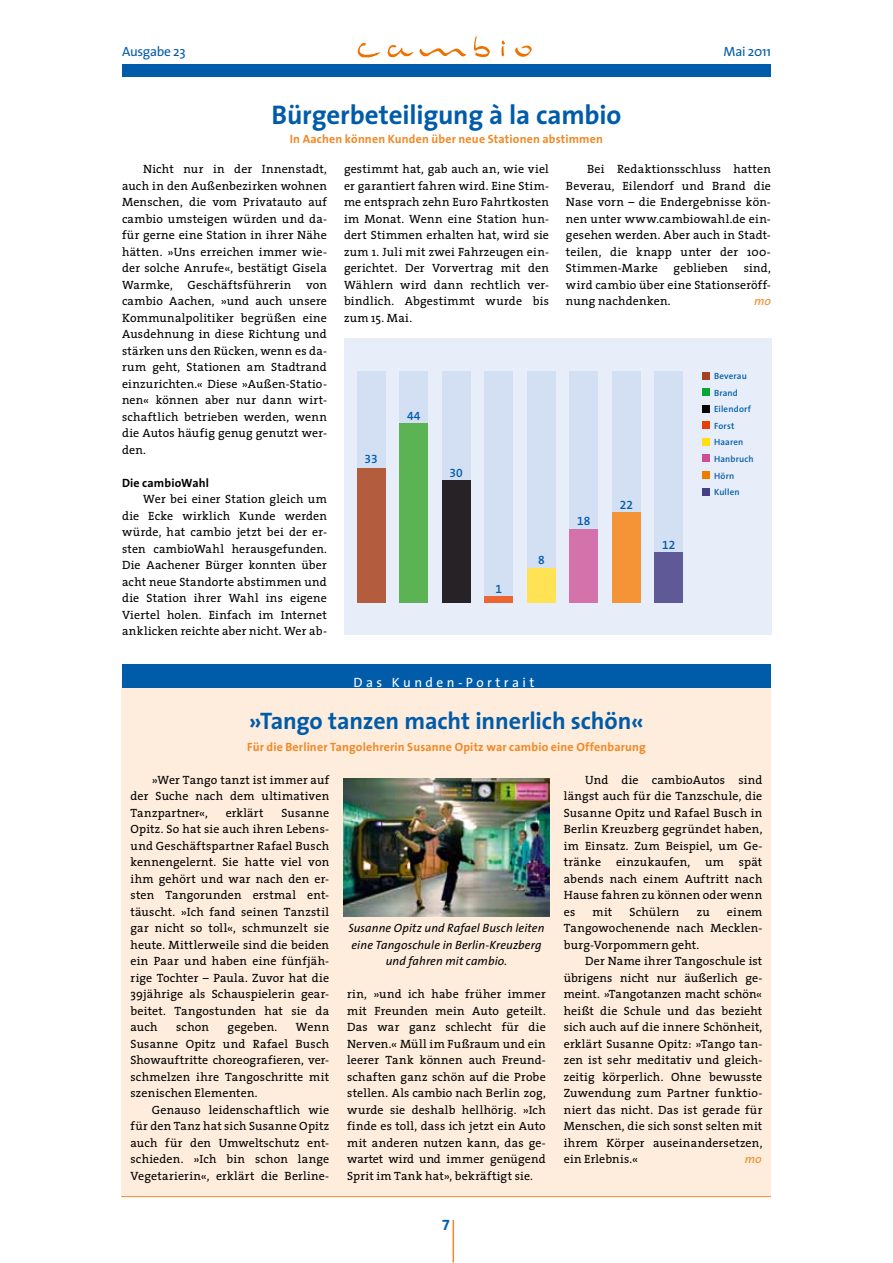
<style>
.page{position:relative;width:893px;height:1263px;background:#fff}
.page>*{position:absolute;margin:0;border:0;box-sizing:border-box;transform-origin:0 0}
.t1{font:700 27px "The Sans";letter-spacing:-.005em;color:#005ca9}
.t2{font:700 24px "The Sans";letter-spacing:-.005em;color:#005ca9}
.t3{font:15px "The Sans Bold Expert";color:#005ca9}
.t4{font:13.5px "The Sans";letter-spacing:.255em;color:#fff}
.t5{font:13.5px "The Sans";letter-spacing:-.02em;color:#005ca9}
.t6{font:12px/16.5px "The Serif";letter-spacing:.015em;color:#000;text-align:justify}
.t7{font:700 12px "The Sans";letter-spacing:.015em;color:#f18824}
.t8{font:italic 12px/16.5px "The Sans";letter-spacing:.01em;color:#000;text-align:center}
.t9{font:12px "The Sans Semi Bold Expert";letter-spacing:.005em;color:#005ca9}
.t10{font:700 12px "The Sans";letter-spacing:.01em;color:#000}
.t11{font:italic 12px "The Sans";color:#f18824}
.t12{font:600 9px/16.5px "The Sans";letter-spacing:.02em;color:#005ca9}
</style>
<div class="page">
<hr style="left:453px;top:1220px;width:1px;height:42px;background:#f18824">
<div style="left:122px;top:64px;width:649px;height:13px;background:#005ca9"></div>
<svg style="left:474px;top:36px;width:16px;height:21px"></svg>
<svg style="left:357px;top:43px;width:23px;height:15px"></svg>
<svg style="left:515px;top:45px;width:17px;height:12px"></svg>
<svg style="left:501px;top:40px;width:4px;height:17px"></svg>
<svg style="left:388px;top:45px;width:78px;height:12px"></svg>
<div style="left:121px;top:680px;width:650px;height:516px;background:#feecdc"></div>
<div style="left:122px;top:664px;width:649px;height:23px;background:#005ca9"></div>
<div style="left:344px;top:339px;width:427px;height:296px;background:#e7edf9"></div>
<div style="left:357px;top:372px;width:28px;height:231px;background:#d3dff3"></div>
<div style="left:400px;top:372px;width:28px;height:231px;background:#d3dff3"></div>
<div style="left:442px;top:372px;width:28px;height:231px;background:#d3dff3"></div>
<div style="left:485px;top:372px;width:28px;height:231px;background:#d3dff3"></div>
<div style="left:527px;top:372px;width:28px;height:231px;background:#d3dff3"></div>
<div style="left:570px;top:372px;width:28px;height:231px;background:#d3dff3"></div>
<div style="left:612px;top:372px;width:28px;height:231px;background:#d3dff3"></div>
<div style="left:655px;top:372px;width:28px;height:231px;background:#d3dff3"></div>
<div style="left:702px;top:372px;width:7px;height:7px;background:#a44122"></div>
<div style="left:702px;top:389px;width:7px;height:7px;background:#0aa537"></div>
<div style="left:702px;top:405px;width:7px;height:7px;background:#080406"></div>
<div style="left:702px;top:422px;width:7px;height:7px;background:#e73f0c"></div>
<div style="left:702px;top:438px;width:7px;height:7px;background:#ffde10"></div>
<div style="left:702px;top:455px;width:7px;height:7px;background:#cc4e97"></div>
<div style="left:702px;top:471px;width:7px;height:7px;background:#ef7c00"></div>
<div style="left:702px;top:488px;width:7px;height:7px;background:#453f86"></div>
<div style="left:357px;top:468px;width:28px;height:135px;background:#b35d3e"></div>
<div style="left:400px;top:423px;width:28px;height:180px;background:#5cb354"></div>
<div style="left:442px;top:480px;width:28px;height:123px;background:#272226"></div>
<div style="left:485px;top:596px;width:28px;height:7px;background:#ec6532"></div>
<div style="left:527px;top:568px;width:28px;height:35px;background:#ffe354"></div>
<div style="left:570px;top:529px;width:28px;height:74px;background:#d472ab"></div>
<div style="left:612px;top:512px;width:28px;height:91px;background:#f49437"></div>
<div style="left:655px;top:552px;width:28px;height:51px;background:#605998"></div>
<img style="left:344px;top:778px;width:205px;height:139px">
<hr style="left:121px;top:1196px;width:650px;height:1px;background:#f18824">
<p class="t5" style="left:122px;top:41px;width:65px">Ausgabe 23</p>
<p class="t5" style="left:724px;top:41px;width:49px">Mai 2011</p>
<h1 class="t1" style="left:271px;top:92px;width:351px">Bürgerbeteiligung à la cambio</h1>
<p class="t7" style="left:290px;top:129px;width:315px">In Aachen können Kunden über neue Stationen abstimmen</p>
<p class="t6" style="left:122px;top:161px;width:206px;text-indent:21px">Nicht nur in der Innenstadt, auch in den Außenbezirken wohnen Menschen, die vom Privatauto auf cambio umsteigen würden und da&shy;für gerne eine Station in ihrer Nähe hätten. »Uns erreichen immer wie&shy;der solche Anrufe«, bestätigt Gisela Warmke, Geschäftsführerin von cambio Aachen, »und auch unsere Kommunalpolitiker begrüßen eine Ausdehnung in diese Richtung und stärken uns den Rücken, wenn es da&shy;rum geht, Stationen am Stadtrand einzurichten.« Diese »Außen-Statio&shy;nen« können aber nur dann wirt&shy;schaftlich betrieben werden, wenn die Autos häufig genug genutzt wer&shy;den.</p>
<p class="t10" style="left:122px;top:473px;width:88px">Die cambioWahl</p>
<p class="t6" style="left:122px;top:491px;width:206px;text-indent:21px">Wer bei einer Station gleich um die Ecke wirklich Kunde werden würde, hat cambio jetzt bei der er&shy;sten cambioWahl herausgefunden.<br>Die Aachener Bürger konnten über acht neue Standorte abstimmen und die Station ihrer Wahl ins eigene Viertel holen. Einfach im Internet anklicken reichte aber nicht. Wer ab-</p>
<p class="t6" style="left:344px;top:161px;width:206px">gestimmt hat, gab auch an, wie viel er garantiert fahren wird. Eine Stim&shy;me entsprach zehn Euro Fahrtkosten im Monat. Wenn eine Station hun&shy;dert Stimmen erhalten hat, wird sie zum 1. Juli mit zwei Fahrzeugen ein&shy;gerichtet. Der Vorvertrag mit den Wählern wird dann rechtlich ver&shy;bindlich. Abgestimmt wurde bis zum 15. Mai.</p>
<p class="t6" style="left:566px;top:161px;width:206px;text-indent:21px">Bei Redaktionsschluss hatten Beverau, Eilendorf und Brand die Nase vorn – die Endergebnisse kön&shy;nen unter www.cambiowahl.de ein&shy;gesehen werden. Aber auch in Stadt&shy;teilen, die knapp unter der 100- Stimmen-Marke</p>
<p class="t6" style="left:566px;top:260px;width:206px;text-indent:178px">sind, wird cambio über eine Stationseröff&shy;nung nachdenken.</p>
<p class="t6" style="left:674px;top:260px;width:56px">geblieben</p>
<p class="t11" style="left:754px;top:291px;width:18px">mo</p>
<p class="t9" style="left:365px;top:449px;width:15px">33</p>
<p class="t9" style="left:407px;top:406px;width:15px">44</p>
<p class="t9" style="left:450px;top:463px;width:15px">30</p>
<p class="t9" style="left:495px;top:579px;width:8px">1</p>
<p class="t9" style="left:538px;top:549px;width:8px">8</p>
<p class="t9" style="left:577px;top:511px;width:15px">18</p>
<p class="t9" style="left:620px;top:495px;width:15px">22</p>
<p class="t9" style="left:662px;top:535px;width:15px">12</p>
<p class="t12" style="left:714px;top:368px;width:41px">Beverau<br>Brand<br>Eilendorf<br>Forst<br>Haaren<br>Hanbruch<br>Hörn<br>Kullen</p>
<p class="t4" style="left:353px;top:671px;width:183px">Das Kunden-Portrait</p>
<h2 class="t2" style="left:249px;top:700px;width:396px">»Tango tanzen macht innerlich schön«</h2>
<p class="t7" style="left:247px;top:737px;width:400px">Für die Berliner Tangolehrerin Susanne Opitz war cambio eine Offenbarung</p>
<p class="t6" style="left:131px;top:771px;width:200px;text-indent:21px">»Wer Tango tanzt ist immer auf der Suche nach dem ultimativen Tanzpartner«,</p>
<p class="t6" style="left:226px;top:804px;width:39px">erklärt</p>
<p class="t6" style="left:131px;top:804px;width:200px;text-indent:151px">Susanne Opitz. So hat sie auch ihren Lebens&shy;und Geschäftspartner Rafael Busch kennengelernt. Sie hatte viel von ihm gehört und war nach den er&shy;sten Tangorunden erstmal ent&shy;täuscht. »Ich fand seinen Tanzstil gar nicht so toll«, schmunzelt sie heute. Mittlerweile sind die beiden ein Paar und haben eine fünfjäh&shy;rige Tochter – Paula. Zuvor hat die 39jährige als Schauspielerin gear&shy;beitet. Tangostunden hat sie da auch</p>
<p class="t6" style="left:176px;top:1019px;width:34px">schon</p>
<p class="t6" style="left:228px;top:1019px;width:51px">gegeben.</p>
<p class="t6" style="left:131px;top:1019px;width:200px;text-indent:165px">Wenn Susanne Opitz und Rafael Busch Showauftritte choreografieren, ver&shy;schmelzen ihre Tangoschritte mit szenischen Elementen.</p>
<p class="t6" style="left:131px;top:1101px;width:200px;text-indent:21px">Genauso leidenschaftlich wie für den Tanz hat sich Susanne Opitz auch für den Umweltschutz ent&shy;schieden. »Ich bin schon lange Vegetarierin«, erklärt die Berline-</p>
<p class="t8" style="left:348px;top:920px;width:198px">Susanne Opitz und Rafael Busch leiten eine Tangoschule in Berlin-Kreuzberg und fahren mit cambio.</p>
<p class="t6" style="left:347px;top:986px;width:200px">rin, »und ich habe früher immer mit Freunden mein Auto geteilt.<br>Das war ganz schlecht für die Nerven.« Müll im Fußraum und ein leerer Tank können auch Freund&shy;schaften ganz schön auf die Probe stellen. Als cambio nach Berlin zog, wurde sie deshalb hellhörig. »Ich finde es toll, dass ich jetzt ein Auto mit anderen nutzen kann, das ge&shy;wartet wird und immer genügend Sprit im Tank hat», bekräftigt sie.</p>
<p class="t3" style="left:442px;top:1212px;width:10px">7</p>
<p class="t6" style="left:564px;top:771px;width:200px;text-indent:21px">Und die cambioAutos sind längst auch für die Tanzschule, die Susanne Opitz und Rafael Busch in Berlin Kreuzberg gegründet haben, im Einsatz. Zum Beispiel, um Ge&shy;tränke einzukaufen, um spät abends nach einem Auftritt nach Hause fahren zu können oder wenn es</p>
<p class="t6" style="left:592px;top:903px;width:21px">mit</p>
<p class="t6" style="left:630px;top:903px;width:51px">Schülern</p>
<p class="t6" style="left:697px;top:903px;width:15px">zu</p>
<p class="t6" style="left:564px;top:903px;width:200px;text-indent:163px">einem Tangowochenende nach Mecklen&shy;burg-Vorpommern geht.</p>
<p class="t6" style="left:564px;top:953px;width:200px;text-indent:21px">Der Name ihrer Tangoschule ist übrigens nicht nur äußerlich ge&shy;meint. »Tangotanzen macht schön« heißt die Schule und das bezieht sich auch auf die innere Schönheit, erklärt Susanne Opitz: »Tango tan&shy;zen ist sehr meditativ und gleich&shy;zeitig körperlich. Ohne bewusste Zuwendung zum Partner funktio&shy;niert das nicht. Das ist gerade für Menschen, die sich sonst selten mit ihrem Körper auseinandersetzen, ein Erlebnis.«</p>
<p class="t11" style="left:745px;top:1149px;width:18px">mo</p>
</div>
